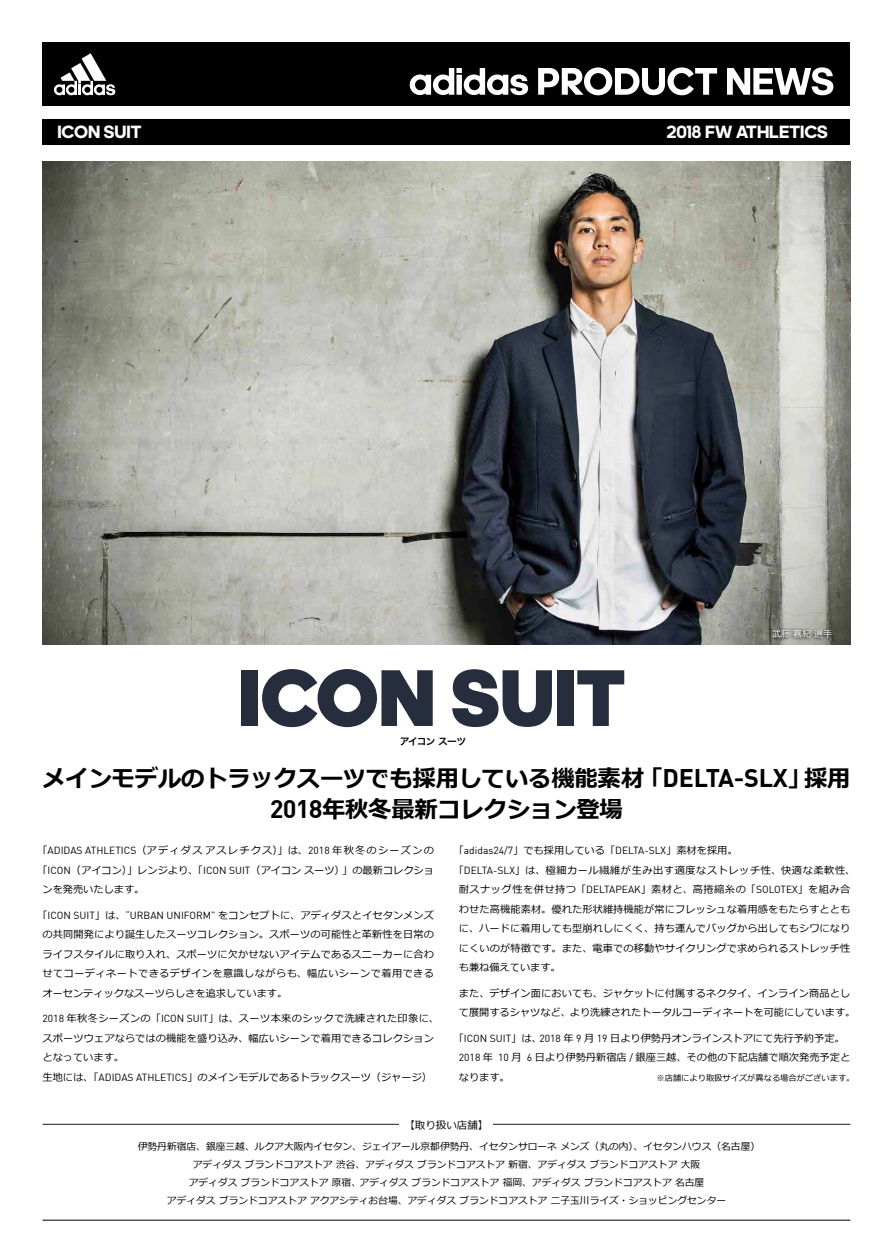
<style>
.page{position:relative;width:888px;height:1260px;background:#fff}
.page>*{position:absolute;margin:0;border:0;box-sizing:border-box;transform-origin:0 0}
.t1{font:700 23.4px/30.3px "Meiryo";letter-spacing:-.01em;color:#000;text-align:center}
.t2{font:700 18px "adineue PRO";color:#fff}
.t3{font:10.5px "Meiryo";color:#000}
.t4{font:10.2px/19.5px "Meiryo";letter-spacing:.01em;color:#000}
.t5{font:10.2px "Meiryo";letter-spacing:.12em;color:#000}
.t6{font:10.2px "Adihaus DIN";color:#000}
.t7{font:9.75px/18px "Meiryo";color:#000;text-align:center}
.t8{font:9.75px "Hira Kaku Pro N W6";letter-spacing:-.095em;color:#000}
.t9{font:9px "Meiryo";color:#fff}
.t10{font:8.25px "Meiryo";color:#000}
.s1{font-family:"Adihaus DIN";font-size:25.05px}
.s2{font-family:"Adihaus DIN"}
.s3{font-family:"Meiryo"}
.s4{font-family:"Koz Go Pr 6 N"}
</style>
<div class="page">
<div style="left:42px;top:119px;width:808px;height:25px;background:#000"></div>
<div style="left:43px;top:42px;width:807px;height:64px;background:#000"></div>
<svg style="left:54px;top:53px;width:61px;height:42px"></svg>
<svg style="left:410px;top:68px;width:118px;height:27px"></svg>
<svg style="left:538px;top:67px;width:179px;height:28px"></svg>
<svg style="left:727px;top:67px;width:106px;height:28px"></svg>
<img style="left:43px;top:162px;width:807px;height:483px">
<img style="left:767px;top:625px;width:71px;height:20px">
<div style="left:242px;top:670px;width:16px;height:56px;background:#262e3d"></div>
<svg style="left:262px;top:669px;width:171px;height:58px"></svg>
<svg style="left:452px;top:669px;width:100px;height:58px"></svg>
<div style="left:557px;top:670px;width:16px;height:56px;background:#262e3d"></div>
<svg style="left:577px;top:670px;width:47px;height:56px"></svg>
<hr style="left:43px;top:1220px;width:807px;height:1px;background:#000">
<hr style="left:43px;top:1124px;width:807px;height:1px;background:#231815">
<div style="left:400px;top:1115px;width:93px;height:19px;background:#fff"></div>
<h2 class="t2" style="left:57px;top:122px;width:86px">ICON SUIT</h2>
<h2 class="t2" style="left:667px;top:122px;width:163px">2018 FW ATHLETICS</h2>
<p class="t8" style="left:400px;top:732px;width:68px">アイコン スーツ</p>
<p class="t9" style="left:772px;top:629px;width:62px">武藤 嘉紀 選手</p>
<h1 class="t1" style="left:43px;top:764px;width:810px">メインモデルのトラックスーツでも採用している機能素材「<span class="s1">DELTA-SLX</span>」採用<br><span class="s1">2018</span>年秋冬最新コレクション登場</h1>
<p class="t5" style="left:37px;top:845px;width:398px">「<span class="s2">ADIDAS ATHLETICS</span>（アディダスアスレチクス）」は、<span class="s2">2018</span> 年秋冬のシーズンの</p>
<p class="t4" style="left:37px;top:860px;width:398px">「<span class="s2">ICON</span>（アイコン）」レンジより、「<span class="s2">ICON SUIT</span>（アイコンスーツ）」の最新コレクショ</p>
<p class="t4" style="left:43px;top:880px;width:103px">ンを発売いたします。</p>
<p class="t4" style="left:43px;top:905px;width:393px;text-align:justify;text-indent:-5px">「<span class="s2">ICON SUIT</span>」は、<span class="s2">“URBAN UNIFORM”</span> をコンセプトに、アディダスとイセタンメンズの共同開発により誕生したスーツコレクション。スポーツの可能性と革新性を日常のライフスタイルに取り入れ、スポーツに欠かせないアイテムであるスニーカーに合わせてコーディネートできるデザインを意識しながらも、幅広いシーンで着用できるオーセンティックなスーツらしさを追求しています。</p>
<p class="t4" style="left:43px;top:1009px;width:398px"><span class="s2">2018</span> 年秋冬シーズンの「<span class="s2">ICON SUIT</span>」は、スーツ本来のシックで洗練された印象に、スポーツウェアならではの機能を盛り込み、幅広いシーンで着用できるコレクションとなっています。<br>生地には、「<span class="s2">ADIDAS ATHLETICS</span>」のメインモデルであるトラックスーツ（ジャージ）</p>
<p class="t6" style="left:454px;top:843px;width:285px"><span class="s3">「</span>adidas24/7<span class="s3">」でも採用している「</span>DELTA-SLX<span class="s3">」素材を採用。</span></p>
<p class="t4" style="left:459px;top:860px;width:398px;text-indent:-5px">「<span class="s2">DELTA-SLX</span>」は、極細カール繊維が生み出す適度なストレッチ性、快適な柔軟性、耐スナッグ性を併せ持つ「<span class="s2">DELTAPEAK</span>」素材と、高捲縮糸の「<span class="s2">SOLOTEX</span>」を組み合わせた高機能素材。優れた形状維持機能が常にフレッシュな着用感をもたらすとともに、ハードに着用しても型崩れしにくく、持ち運んでバッグから出してもシワになりにくいのが特徴です。また、電車での移動やサイクリングで求められるストレッチ性も兼ね備えています。</p>
<p class="t4" style="left:459px;top:984px;width:398px">また、デザイン面においても、ジャケットに付属するネクタイ、インライン商品として展開するシャツなど、より洗練されたトータルコーディネートを可能にしています。</p>
<p class="t4" style="left:459px;top:1029px;width:393px;text-indent:-5px">「<span class="s2">ICON SUIT</span>」は、<span class="s2">2018</span> 年 <span class="s2">9</span> 月 <span class="s2">19</span> 日より伊勢丹オンラインストアにて先行予約予定。<br><span class="s2">2018</span> 年 <span class="s2">10</span> 月 <span class="s2">6</span> 日より伊勢丹新宿店 <span class="s2">/</span> 銀座三越、その他の下記店舗で順次発売予定となります。</p>
<p class="t10" style="left:657px;top:1074px;width:199px"><span class="s4">※</span>店舗により取扱サイズが異なる場合がございます。</p>
<p class="t3" style="left:404px;top:1119px;width:85px">【取り扱い店舗】</p>
<p class="t7" style="left:138px;top:1138px;width:624px">伊勢丹新宿店、銀座三越、ルクア大阪内イセタン、ジェイアール京都伊勢丹、イセタンサローネ メンズ（丸の内）、イセタンハウス（名古屋）アディダス ブランドコアストア 渋谷、アディダス ブランドコアストア 新宿、アディダス ブランドコアストア 大阪<br>アディダス ブランドコアストア 原宿、アディダス ブランドコアストア 福岡、アディダス ブランドコアストア 名古屋<br>アディダス ブランドコアストア アクアシティお台場、アディダス ブランドコアストア 二子玉川ライズ・ショッピングセンター</p>
</div>
